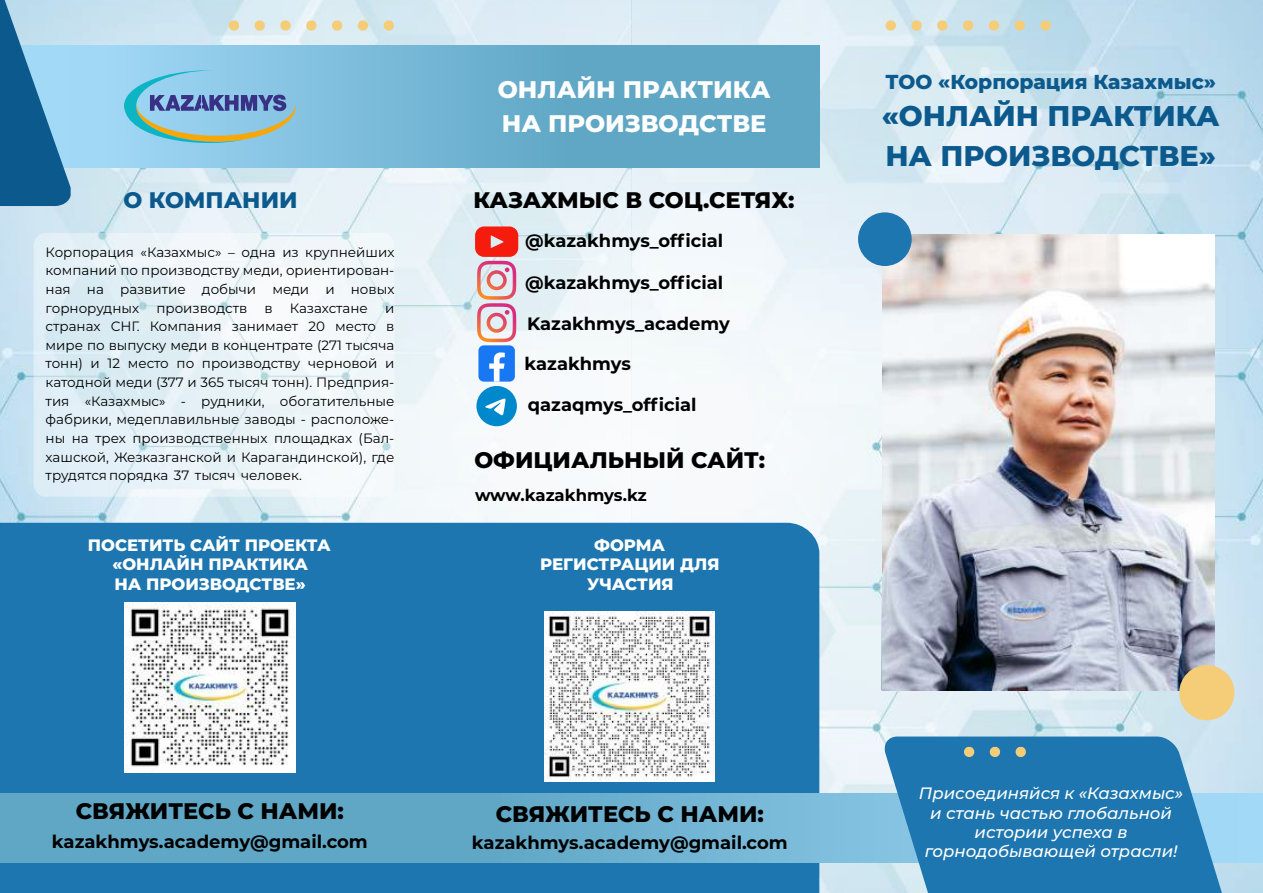
<style>
.page{position:relative;width:1263px;height:893px;background:#fff}
.page>*{position:absolute;margin:0;border:0;box-sizing:border-box;transform-origin:0 0}
.t1{font:800 28.5px/39.3px "Montserrat";color:#0c5a8d}
.t2{font:800 24px/33.2px "Montserrat";color:#fefefe}
.t3{font:800 22.5px "Montserrat";color:#000}
.t4{font:800 22.5px "Montserrat";color:#0c5a8d}
.t5{font:800 20.25px "Montserrat";color:#0c5a8d}
.t6{font:700 18px "Montserrat";color:#000}
.t7{font:700 17.85px "Montserrat";color:#000}
.t8{font:italic 500 16.5px/19px "Montserrat";color:#fff;text-align:center}
.t9{font:800 16.5px/19px "Montserrat";color:#fff;text-align:center}
.t10{font:700 16.5px "Montserrat";letter-spacing:-.01em;color:#000}
.t11{font:13.5px/18.6px "Montserrat";color:#000;text-align:justify}
</style>
<div class="page">
<img style="left:0;top:0;width:1263px;height:893px">
<img style="left:882px;top:235px;width:332px;height:455px">
<div style="left:34px;top:233px;width:360px;height:264px;background:#fefefe;border-radius:12px;opacity:.4"></div>
<div style="left:0;top:523px;width:819px;height:370px;background:#1d76af"></div>
<svg style="left:963px;top:21px;width:10px;height:10px"></svg>
<svg style="left:989px;top:21px;width:10px;height:10px"></svg>
<svg style="left:937px;top:21px;width:10px;height:10px"></svg>
<svg style="left:1015px;top:21px;width:10px;height:10px"></svg>
<svg style="left:1040px;top:21px;width:11px;height:10px"></svg>
<img style="left:545px;top:611px;width:170px;height:170px">
<img style="left:125px;top:603px;width:170px;height:170px">
<img style="left:1000px;top:598px;width:53px;height:25px">
<svg style="left:886px;top:21px;width:10px;height:10px"></svg>
<svg style="left:911px;top:21px;width:11px;height:10px"></svg>
<div style="left:1179px;top:665px;width:55px;height:55px;background:#f5cd79;border-radius:50%"></div>
<div style="left:858px;top:212px;width:54px;height:54px;background:#1d76af;border-radius:50%"></div>
<div style="left:37px;top:793px;width:1226px;height:70px;background:#a2d9f7"></div>
<svg style="left:0;top:793px;width:883px;height:70px;background:#67accb"></svg>
<div style="left:71px;top:45px;width:749px;height:123px;background:linear-gradient(to right,#9dd5f3,#519bbb)"></div>
<svg style="left:0;top:0;width:71px;height:206px;background:#5291b8"></svg>
<svg style="left:229px;top:21px;width:10px;height:10px"></svg>
<svg style="left:306px;top:21px;width:10px;height:10px"></svg>
<svg style="left:255px;top:21px;width:10px;height:10px"></svg>
<svg style="left:332px;top:21px;width:10px;height:10px"></svg>
<svg style="left:280px;top:21px;width:11px;height:10px"></svg>
<svg style="left:358px;top:21px;width:10px;height:10px"></svg>
<svg style="left:384px;top:21px;width:10px;height:10px"></svg>
<svg style="left:124px;top:70px;width:172px;height:78px;background:#85b8ce"></svg>
<svg style="left:883px;top:736px;width:342px;height:157px;background:#3384b8"></svg>
<svg style="left:964px;top:747px;width:10px;height:10px"></svg>
<svg style="left:990px;top:747px;width:10px;height:10px"></svg>
<svg style="left:1015px;top:747px;width:11px;height:10px"></svg>
<div style="left:476px;top:386px;width:41px;height:40px;background:#08c;border-radius:50%"></div>
<svg style="left:485px;top:399px;width:20px;height:16px"></svg>
<svg style="left:475px;top:226px;width:43px;height:156px;background:#c79ab0"></svg>
<h3 class="t4" style="left:123px;top:187px;width:176px">О КОМПАНИИ</h3>
<p class="t11" style="left:46px;top:243px;width:350px">Корпорация «Казахмыс» – одна из крупнейших компаний по производству меди, ориентирован&shy;ная на развитие добычи меди и новых горнорудных</p>
<p class="t11" style="left:156px;top:298px;width:92px">производств</p>
<p class="t11" style="left:264px;top:298px;width:10px">в</p>
<p class="t11" style="left:290px;top:298px;width:80px">Казахстане</p>
<p class="t11" style="left:46px;top:298px;width:350px;text-indent:340px">и странах СНГ. Компания занимает 20 место в мире по выпуску меди в концентрате (271 тысяча тонн) и 12 место по производству черновой и катодной меди (377 и 365 тысяч тонн). Предприя&shy;тия «Казахмыс» - рудники, обогатительные фабрики, медеплавильные заводы - расположе&shy;ны на трех производственных площадках (Бал&shy;хашской, Жезказганской и Карагандинской), где трудятся порядка 37 тысяч человек.</p>
<p class="t9" style="left:88px;top:536px;width:244px">ПОСЕТИТЬ САЙТ ПРОЕКТА «ОНЛАЙН ПРАКТИКА<br>НА ПРОИЗВОДСТВЕ»</p>
<h2 class="t2" style="left:498px;top:73px;width:274px">ОНЛАЙН ПРАКТИКА<br>НА ПРОИЗВОДСТВЕ</h2>
<h3 class="t3" style="left:473px;top:186px;width:322px">КАЗАХМЫС В СОЦ.СЕТЯХ:</h3>
<h3 class="t7" style="left:525px;top:230px;width:200px">@kazakhmys_official</h3>
<h3 class="t7" style="left:525px;top:272px;width:200px">@kazakhmys_official</h3>
<h3 class="t7" style="left:527px;top:313px;width:204px">Kazakhmys_academy</h3>
<h3 class="t7" style="left:525px;top:353px;width:108px">kazakhmys</h3>
<h3 class="t7" style="left:528px;top:394px;width:170px">qazaqmys_official</h3>
<h3 class="t3" style="left:474px;top:446px;width:292px">ОФИЦИАЛЬНЫЙ САЙТ:</h3>
<p class="t10" style="left:475px;top:485px;width:173px">www.kazakhmys.kz</p>
<p class="t9" style="left:540px;top:536px;width:181px">ФОРМА<br>РЕГИСТРАЦИИ ДЛЯ<br>УЧАСТИЯ</p>
<h3 class="t3" style="left:76px;top:798px;width:270px">СВЯЖИТЕСЬ С НАМИ:</h3>
<h3 class="t6" style="left:52px;top:831px;width:317px">kazakhmys.academy@gmail.com</h3>
<h3 class="t3" style="left:496px;top:800px;width:270px">СВЯЖИТЕСЬ С НАМИ:</h3>
<h3 class="t6" style="left:472px;top:832px;width:317px">kazakhmys.academy@gmail.com</h3>
<h3 class="t5" style="left:885px;top:70px;width:332px">ТОО «Корпорация Казахмыс»</h3>
<h1 class="t1" style="left:882px;top:96px;width:339px">«ОНЛАЙН ПРАКТИКА<br>НА ПРОИЗВОДСТВЕ»</h1>
<p class="t8" style="left:919px;top:784px;width:266px">Присоединяйся к «Казахмыс» и стань частью глобальной истории успеха в горнодобывающей отрасли!</p>
</div>
